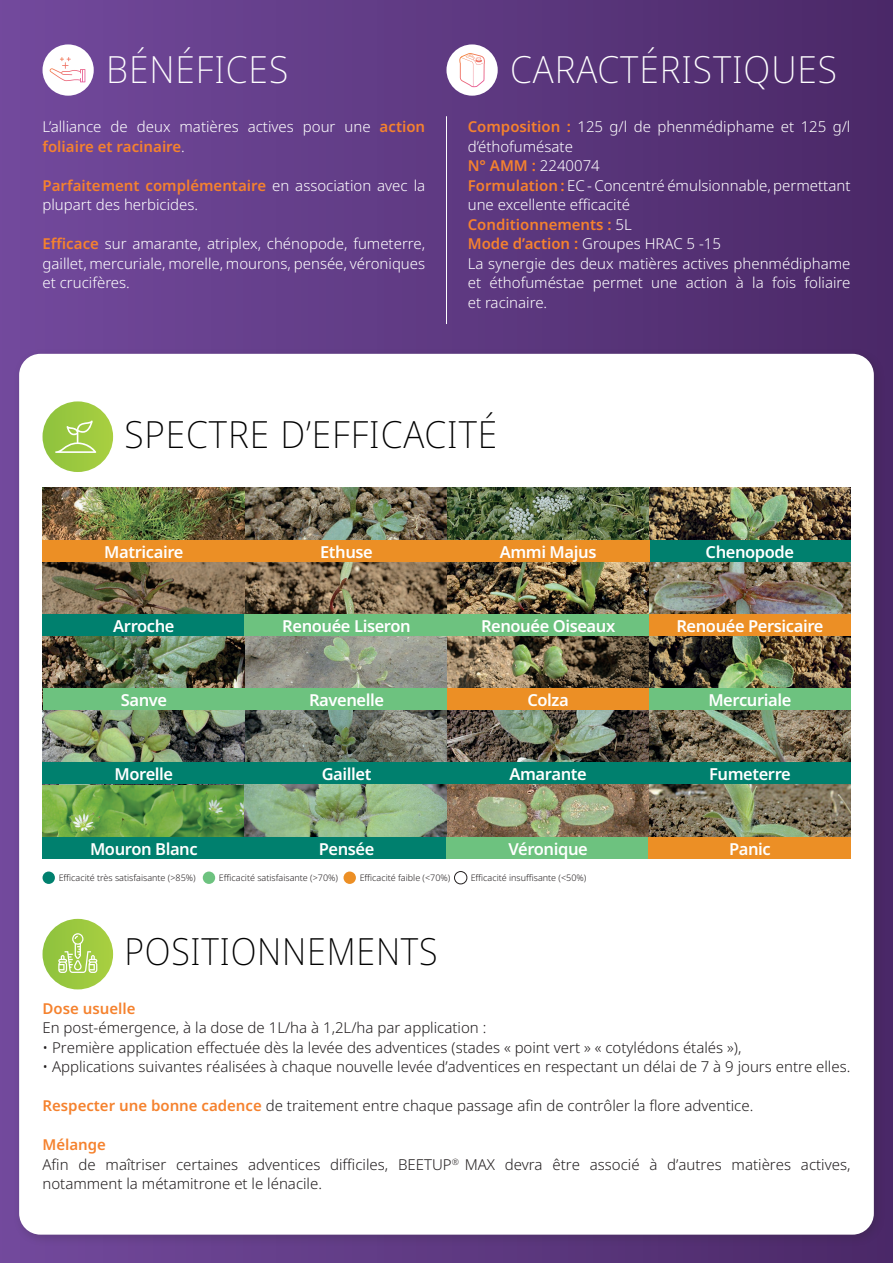
<style>
.page{position:relative;width:893px;height:1263px;background:#fff}
.page>*{position:absolute;margin:0;border:0;box-sizing:border-box;transform-origin:0 0}
.t1{font:200 37.5px "Noto Sans Display";letter-spacing:.025em;color:#fff}
.t2{font:200 37.5px "Noto Sans Display";letter-spacing:.025em;color:#000}
.t3{font:200 37.5px "Noto Sans Display";letter-spacing:.025em;color:#000;scale:.96 1}
.t4{font:600 16.5px "Noto Sans";letter-spacing:-.025em;color:#fff}
.t5{font:300 15px/19.5px "Noto Sans";color:#fff}
.t6{font:300 15px/19.5px "Noto Sans";color:#231f20}
.t7{font:600 15px "Noto Sans";color:#f5822e}
.t8{font:300 9px "Noto Sans";color:#231f20}
.s1{font-weight:600;color:#f5822e}
</style>
<div class="page">
<div style="left:0;top:0;width:893px;height:1263px;background:linear-gradient(to right,#724a9c,#4b2967)"></div>
<div style="left:13px;top:348px;width:873px;height:899px;background:#231f20;opacity:.2"></div>
<div style="left:19px;top:354px;width:855px;height:880px;background:#fff;border-radius:21px"></div>
<img style="left:43px;top:784px;width:202px;height:53px">
<img style="left:649px;top:487px;width:201px;height:53px">
<img style="left:447px;top:487px;width:202px;height:53px">
<img style="left:245px;top:487px;width:202px;height:53px">
<img style="left:43px;top:487px;width:202px;height:53px">
<img style="left:649px;top:562px;width:201px;height:52px">
<img style="left:447px;top:562px;width:202px;height:74px">
<svg style="left:245px;top:562px;width:202px;height:52px"></svg>
<svg style="left:43px;top:562px;width:202px;height:52px"></svg>
<img style="left:649px;top:636px;width:201px;height:52px">
<img style="left:447px;top:636px;width:202px;height:52px">
<svg style="left:245px;top:636px;width:202px;height:74px"></svg>
<img style="left:43px;top:636px;width:202px;height:52px">
<img style="left:649px;top:710px;width:201px;height:53px">
<img style="left:447px;top:710px;width:202px;height:53px">
<svg style="left:245px;top:710px;width:202px;height:53px"></svg>
<img style="left:43px;top:710px;width:202px;height:53px">
<img style="left:649px;top:784px;width:201px;height:53px">
<img style="left:447px;top:784px;width:202px;height:53px">
<svg style="left:245px;top:784px;width:202px;height:53px"></svg>
<div style="left:43px;top:614px;width:202px;height:22px;background:#00806e"></div>
<div style="left:245px;top:614px;width:202px;height:22px;background:#6dc27f"></div>
<div style="left:446px;top:614px;width:202px;height:22px;background:#6dc27f"></div>
<div style="left:43px;top:763px;width:202px;height:21px;background:#00806e"></div>
<div style="left:43px;top:837px;width:202px;height:21px;background:#00806e"></div>
<div style="left:245px;top:763px;width:202px;height:21px;background:#00806e"></div>
<div style="left:245px;top:837px;width:202px;height:21px;background:#00806e"></div>
<div style="left:446px;top:837px;width:202px;height:21px;background:#6dc27f"></div>
<div style="left:648px;top:837px;width:202px;height:21px;background:#ec8f25"></div>
<div style="left:447px;top:688px;width:202px;height:22px;background:#ec8f25"></div>
<div style="left:447px;top:763px;width:202px;height:21px;background:#00806e"></div>
<div style="left:649px;top:540px;width:201px;height:22px;background:#00806e"></div>
<div style="left:43px;top:540px;width:202px;height:22px;background:#ec8f25"></div>
<div style="left:245px;top:540px;width:202px;height:22px;background:#ec8f25"></div>
<div style="left:447px;top:540px;width:202px;height:22px;background:#ec8f25"></div>
<div style="left:649px;top:614px;width:201px;height:22px;background:#ec8f25"></div>
<div style="left:649px;top:688px;width:201px;height:22px;background:#6dc27f"></div>
<div style="left:43px;top:688px;width:202px;height:22px;background:#6dc27f"></div>
<div style="left:245px;top:688px;width:201px;height:22px;background:#6dc27f"></div>
<div style="left:649px;top:763px;width:201px;height:21px;background:#00806e"></div>
<div style="left:43px;top:919px;width:70px;height:70px;background:linear-gradient(to right,#8ec23d,#a9cf42);border-radius:35px"></div>
<svg style="left:58px;top:933px;width:39px;height:40px"></svg>
<div style="left:43px;top:401px;width:70px;height:71px;background:linear-gradient(to right,#8fc33f,#aacf43);border-radius:35px"></div>
<svg style="left:55px;top:420px;width:41px;height:33px"></svg>
<div style="left:43px;top:871px;width:12px;height:13px;background:#00806e;border-radius:50%"></div>
<div style="left:203px;top:871px;width:12px;height:13px;background:#6dc27f;border-radius:50%"></div>
<div style="left:343px;top:871px;width:13px;height:13px;background:#ec8f25;border-radius:50%"></div>
<div style="left:454px;top:871px;width:13px;height:13px;border:1px solid #231f20;border-radius:50%"></div>
<hr style="left:446px;top:116px;width:1px;height:208px;background:#fff">
<div style="left:43px;top:44px;width:51px;height:52px;background:#fff;border-radius:50%"></div>
<div style="left:446px;top:44px;width:52px;height:52px;background:#fff;border-radius:50%"></div>
<svg style="left:50px;top:57px;width:35px;height:25px"></svg>
<svg style="left:459px;top:53px;width:26px;height:34px"></svg>
<h1 class="t1" style="left:106px;top:42px;width:184px">BÉNÉFICES</h1>
<h1 class="t1" style="left:510px;top:42px;width:328px">CARACTÉRISTIQUES</h1>
<p class="t5" style="left:43px;top:117px;width:384px">L’alliance de deux matières actives pour une <span class="s1">action foliaire et racinaire</span>.</p>
<p class="t5" style="left:43px;top:176px;width:384px"><span class="s1">Parfaitement complémentaire</span> en association avec la plupart des herbicides.</p>
<p class="t5" style="left:43px;top:234px;width:384px;text-align:justify"><span class="s1">Efficace</span> sur amarante, atriplex, chénopode, fumeterre, gaillet, mercuriale, morelle, mourons, pensée, véroniques et crucifères.</p>
<p class="t5" style="left:468px;top:117px;width:384px"><span class="s1">Composition :</span> 125 g/l de phenmédiphame et 125 g/l d’éthofumésate<br><span class="s1">N° AMM :</span> 2240074<br><span class="s1">Formulation :</span> EC - Concentré émulsionnable, permettant une excellente efficacité<br><span class="s1">Conditionnements :</span> 5L<br><span class="s1">Mode d’action :</span> Groupes HRAC 5 -15<br>La synergie des deux matières actives phenmédiphame et éthofuméstae permet une action à la fois foliaire et racinaire.</p>
<h1 class="t2" style="left:124px;top:407px;width:374px">SPECTRE D’EFFICACITÉ</h1>
<p class="t4" style="left:104px;top:540px;width:81px">Matricaire</p>
<p class="t4" style="left:320px;top:540px;width:54px">Ethuse</p>
<p class="t4" style="left:500px;top:540px;width:98px">Ammi Majus</p>
<p class="t4" style="left:706px;top:540px;width:90px">Chenopode</p>
<p class="t4" style="left:113px;top:614px;width:63px">Arroche</p>
<p class="t4" style="left:282px;top:614px;width:130px">Renouée Liseron</p>
<p class="t4" style="left:481px;top:614px;width:136px">Renouée Oiseaux</p>
<p class="t4" style="left:676px;top:614px;width:149px">Renouée Persicaire</p>
<p class="t4" style="left:121px;top:689px;width:48px">Sanve</p>
<p class="t4" style="left:309px;top:689px;width:76px">Ravenelle</p>
<p class="t4" style="left:527px;top:689px;width:43px">Colza</p>
<p class="t4" style="left:708px;top:689px;width:84px">Mercuriale</p>
<p class="t4" style="left:115px;top:763px;width:60px">Morelle</p>
<p class="t4" style="left:322px;top:763px;width:51px">Gaillet</p>
<p class="t4" style="left:509px;top:763px;width:79px">Amarante</p>
<p class="t4" style="left:709px;top:763px;width:83px">Fumeterre</p>
<p class="t4" style="left:90px;top:837px;width:109px">Mouron Blanc</p>
<p class="t4" style="left:319px;top:837px;width:57px">Pensée</p>
<p class="t4" style="left:508px;top:837px;width:81px">Véronique</p>
<p class="t4" style="left:729px;top:837px;width:43px">Panic</p>
<p class="t8" style="left:59px;top:871px;width:139px">Efficacité très satisfaisante (&gt;85%)</p>
<p class="t8" style="left:219px;top:871px;width:121px">Efficacité satisfaisante (&gt;70%)</p>
<p class="t8" style="left:360px;top:871px;width:92px">Efficacité faible (&lt;70%)</p>
<p class="t8" style="left:471px;top:871px;width:117px">Efficacité insuffisante (&lt;50%)</p>
<h1 class="t3" style="left:124px;top:924px;width:328px">POSITIONNEMENTS</h1>
<p class="t7" style="left:43px;top:998px;width:94px">Dose usuelle</p>
<p class="t6" style="left:43px;top:1018px;width:445px">En post-émergence, à la dose de 1L/ha à 1,2L/ha par application :</p>
<p class="t6" style="left:43px;top:1038px;width:700px">• Première application effectuée dès la levée des adventices (stades « point vert » « cotylédons étalés »),</p>
<p class="t6" style="left:43px;top:1057px;width:809px">• Applications suivantes réalisées à chaque nouvelle levée d’adventices en respectant un délai de 7 à 9 jours entre elles.</p>
<p class="t6" style="left:43px;top:1096px;width:712px"><span class="s1">Respecter une bonne cadence</span> de traitement entre chaque passage afin de contrôler la flore adventice.</p>
<p class="t6" style="left:43px;top:1135px;width:809px"><span class="s1">Mélange<br></span>Afin de maîtriser certaines adventices difficiles, BEETUP<sup>®</sup> MAX devra être associé à d’autres matières actives, notamment la métamitrone et le lénacile.</p>
</div>
